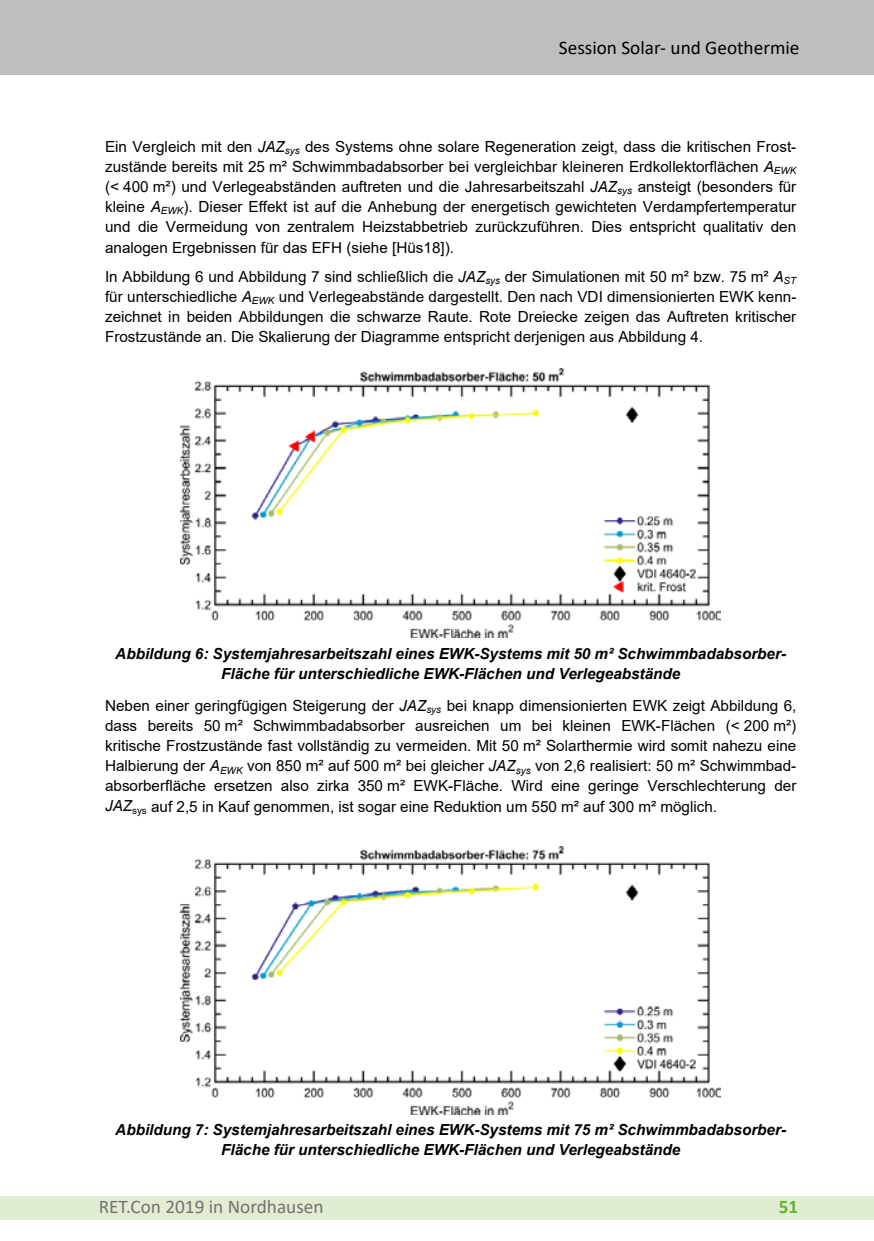
<style>
.page{position:relative;width:874px;height:1241px;background:#fff}
.page>*{position:absolute;margin:0;border:0;box-sizing:border-box;transform-origin:0 0}
.t1{font:19.25px "Calibri";color:#000}
.t2{font:19.25px "Calibri";color:#727271}
.t3{font:700 19.25px "Calibri";color:#65b32e}
.t4{font:15.22px/20.1px "Arial";color:#000;text-align:justify}
.t5{font:italic 700 15.22px/20.1px "Arial";color:#000;text-align:center}
.s1{font-style:italic}
</style>
<div class="page">
<div style="left:0;top:1196px;width:873px;height:23px;background:#e1edd2"></div>
<div style="left:0;top:0;width:873px;height:74px;background:#bebebe"></div>
<img style="left:180px;top:368px;width:540px;height:269px">
<img style="left:180px;top:846px;width:540px;height:268px">
<p class="t1" style="left:558px;top:34px;width:242px">Session Solar- und Geothermie</p>
<p class="t4" style="left:105px;top:136px;width:692px">Ein Vergleich mit den <span class="s1">JAZ</span><sub>sys</sub> des Systems ohne solare Regeneration zeigt, dass die kritischen Frost&shy;zustände bereits mit 25 m² Schwimmbadabsorber bei vergleichbar kleineren Erdkollektorflächen <span class="s1">A</span><sub>EWK </sub>(&lt; 400 m²) und Verlegeabständen auftreten und die Jahresarbeitszahl <span class="s1">JAZ</span><sub>sys</sub> ansteigt (besonders für kleine <span class="s1">A</span><sub>EWK</sub>). Dieser Effekt ist auf die Anhebung der energetisch gewichteten Verdampfertemperatur und die Vermeidung von zentralem Heizstabbetrieb zurückzuführen. Dies entspricht qualitativ den analogen Ergebnissen für das EFH (siehe [Hüs18]).</p>
<p class="t4" style="left:105px;top:266px;width:692px">In Abbildung 6 und Abbildung 7 sind schließlich die <span class="s1">JAZ</span><sub>sys</sub> der Simulationen mit 50 m² bzw. 75 m² <span class="s1">A</span><sub>ST </sub>für unterschiedliche <span class="s1">A</span><sub>EWK</sub> und Verlegeabstände dargestellt. Den nach VDI dimensionierten EWK kenn&shy;zeichnet in beiden Abbildungen die schwarze Raute. Rote Dreiecke zeigen das Auftreten kritischer Frostzustände an. Die Skalierung der Diagramme entspricht derjenigen aus Abbildung 4.</p>
<p class="t5" style="left:115px;top:643px;width:672px">Abbildung 6: Systemjahresarbeitszahl eines EWK-Systems mit 50 m² Schwimmbadabsorber-<br>Fläche für unterschiedliche EWK-Flächen und Verlegeabstände</p>
<p class="t4" style="left:105px;top:695px;width:692px">Neben einer geringfügigen Steigerung der <span class="s1">JAZ</span><sub>sys</sub> bei knapp dimensionierten EWK zeigt Abbildung 6, dass bereits 50 m² Schwimmbadabsorber ausreichen um bei kleinen EWK-Flächen (&lt; 200 m²) kritische Frostzustände fast vollständig zu vermeiden. Mit 50 m² Solarthermie wird somit nahezu eine Halbierung der <span class="s1">A</span><sub>EWK</sub> von 850 m² auf 500 m² bei gleicher <span class="s1">JAZ</span><sub>sys</sub> von 2,6 realisiert: 50 m² Schwimmbad&shy;absorberfläche ersetzen also zirka 350 m² EWK-Fläche. Wird eine geringe Verschlechterung der <span class="s1">JAZ</span><sub>sys</sub> auf 2,5 in Kauf genommen, ist sogar eine Reduktion um 550 m² auf 300 m² möglich.</p>
<p class="t5" style="left:115px;top:1119px;width:672px">Abbildung 7: Systemjahresarbeitszahl eines EWK-Systems mit 75 m² Schwimmbadabsorber-<br>Fläche für unterschiedliche EWK-Flächen und Verlegeabstände</p>
<p class="t2" style="left:99px;top:1193px;width:226px">RET.Con 2019 in Nordhausen</p>
<p class="t3" style="left:778px;top:1192px;width:21px">51</p>
</div>
